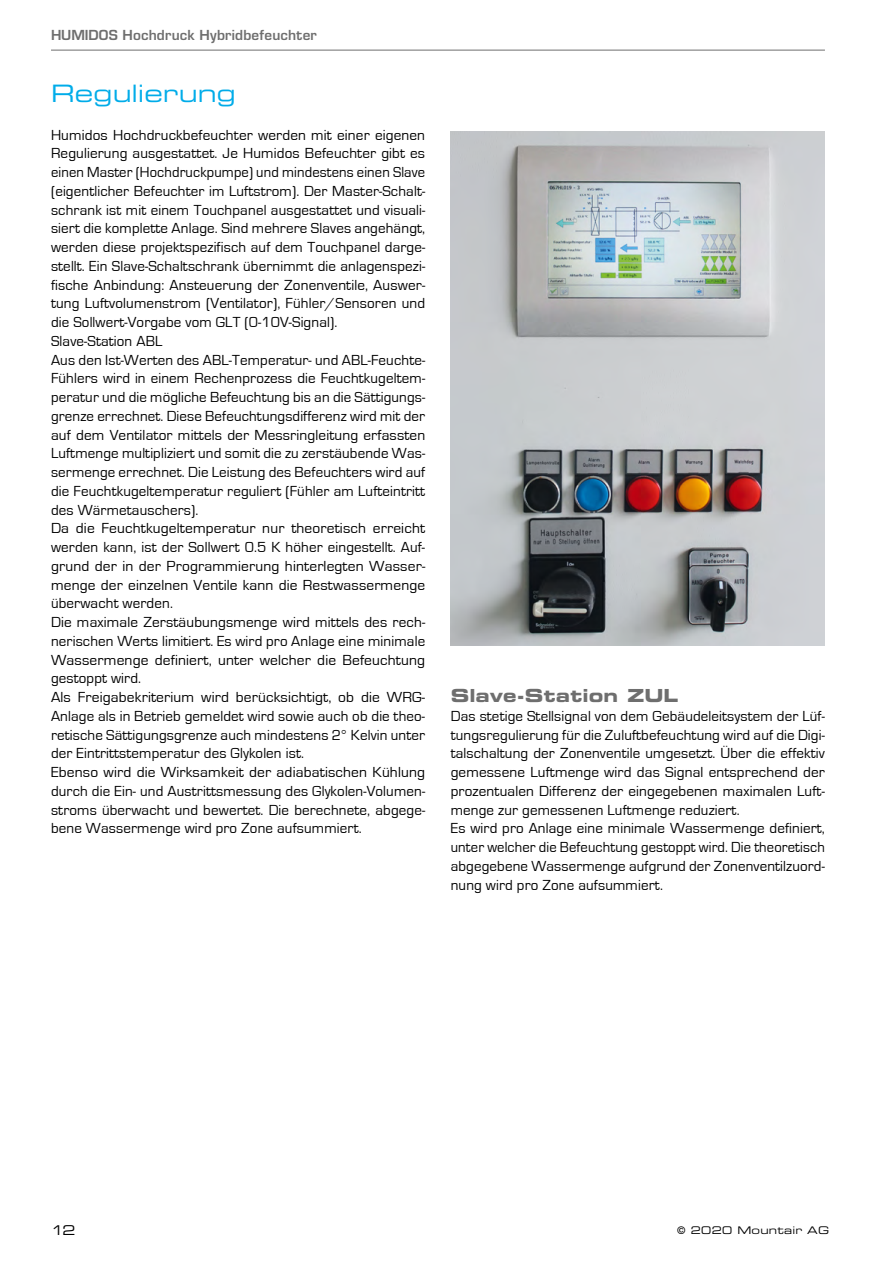
<style>
.page{position:relative;width:893px;height:1263px;background:#fff}
.page>*{position:absolute;margin:0;border:0;box-sizing:border-box;transform-origin:0 0}
.t1{font:24px "Eurostile Extended Two";letter-spacing:.005em;color:#00ace9}
.t2{font:18px "Eurostile Bold Extended Two";letter-spacing:.01em;color:#6e6e6e}
.t3{font:15px/18.8px "Eurostile";letter-spacing:.01em;color:#000}
.t4{font:600 13.5px "Eurostile";letter-spacing:.015em;color:#6e6e6e}
.t5{font:13.5px "Eurostile Extended Two";color:#000}
.t6{font:10.5px "Eurostile Extended Two";letter-spacing:.025em;color:#000}
</style>
<div class="page">
<hr style="left:51px;top:50px;width:774px;height:1px;background:#6e6e6e">
<img style="left:451px;top:132px;width:374px;height:514px">
<p class="t4" style="left:51px;top:27px;width:267px">HUMIDOS Hochdruck Hybridbefeuchter</p>
<h1 class="t1" style="left:51px;top:77px;width:186px">Regulierung</h1>
<p class="t3" style="left:51px;top:126px;width:376px">Humidos Hochdruckbefeuchter werden mit einer eigenen Regulierung ausgestattet. Je Humidos Befeuchter gibt es einen Master (Hochdruckpumpe) und mindestens einen Slave (eigentlicher Befeuchter im Luftstrom). Der Master-Schalt&shy;schrank ist mit einem Touchpanel ausgestattet und visuali&shy;siert die komplette Anlage. Sind mehrere Slaves angehängt, werden diese projektspezifisch auf dem Touchpanel darge&shy;stellt. Ein Slave-Schaltschrank übernimmt die anlagenspezi&shy;fische Anbindung: Ansteuerung der Zonenventile, Auswer&shy;tung Luftvolumenstrom (Ventilator), Fühler/Sensoren und die Sollwert-Vorgabe vom GLT (0-10V-Signal).<br>Slave-Station ABL<br>Aus den Ist-Werten des ABL-Temperatur- und ABL-Feuchte-Fühlers wird in einem Rechenprozess die Feuchtkugeltem&shy;peratur und die mögliche Befeuchtung bis an die Sättigungs&shy;grenze errechnet. Diese Befeuchtungsdifferenz wird mit der auf dem Ventilator mittels der Messringleitung erfassten Luftmenge multipliziert und somit die zu zerstäubende Was&shy;sermenge errechnet. Die Leistung des Befeuchters wird auf die Feuchtkugeltemperatur reguliert (Fühler am Lufteintritt des Wärmetauschers).<br>Da die Feuchtkugeltemperatur nur theoretisch erreicht werden kann, ist der Sollwert 0.5 K höher eingestellt. Auf&shy;grund der in der Programmierung hinterlegten Wasser&shy;menge der einzelnen Ventile kann die Restwassermenge überwacht werden.<br>Die maximale Zerstäubungsmenge wird mittels des rech&shy;nerischen Werts limitiert. Es wird pro Anlage eine minimale Wassermenge definiert, unter welcher die Befeuchtung gestoppt wird.<br>Als Freigabekriterium wird berücksichtigt, ob die WRG-Anlage als in Betrieb gemeldet wird sowie auch ob die theo&shy;retische Sättigungsgrenze auch mindestens 2° Kelvin unter der Eintrittstemperatur des Glykolen ist.<br>Ebenso wird die Wirksamkeit der adiabatischen Kühlung durch die Ein- und Austrittsmessung des Glykolen-Volumen&shy;stroms überwacht und bewertet. Die berechnete, abgege&shy;bene Wassermenge wird pro Zone aufsummiert.</p>
<p class="t2" style="left:451px;top:683px;width:229px">Slave-Station ZUL</p>
<p class="t3" style="left:451px;top:707px;width:376px">Das stetige Stellsignal von dem Gebäudeleitsystem der Lüf&shy;tungsregulierung für die Zuluftbefeuchtung wird auf die Digi&shy;talschaltung der Zonenventile umgesetzt. Über die effektiv gemessene Luftmenge wird das Signal entsprechend der prozentualen Differenz der eingegebenen maximalen Luft&shy;menge zur gemessenen Luftmenge reduziert.<br>Es wird pro Anlage eine minimale Wassermenge definiert, unter welcher die Befeuchtung gestoppt wird. Die theoretisch abgegebene Wassermenge aufgrund der Zonenventilzuord&shy;nung wird pro Zone aufsummiert.</p>
<p class="t5" style="left:51px;top:1221px;width:26px">12</p>
<p class="t6" style="left:677px;top:1223px;width:153px">© 2020 Mountair AG</p>
</div>
